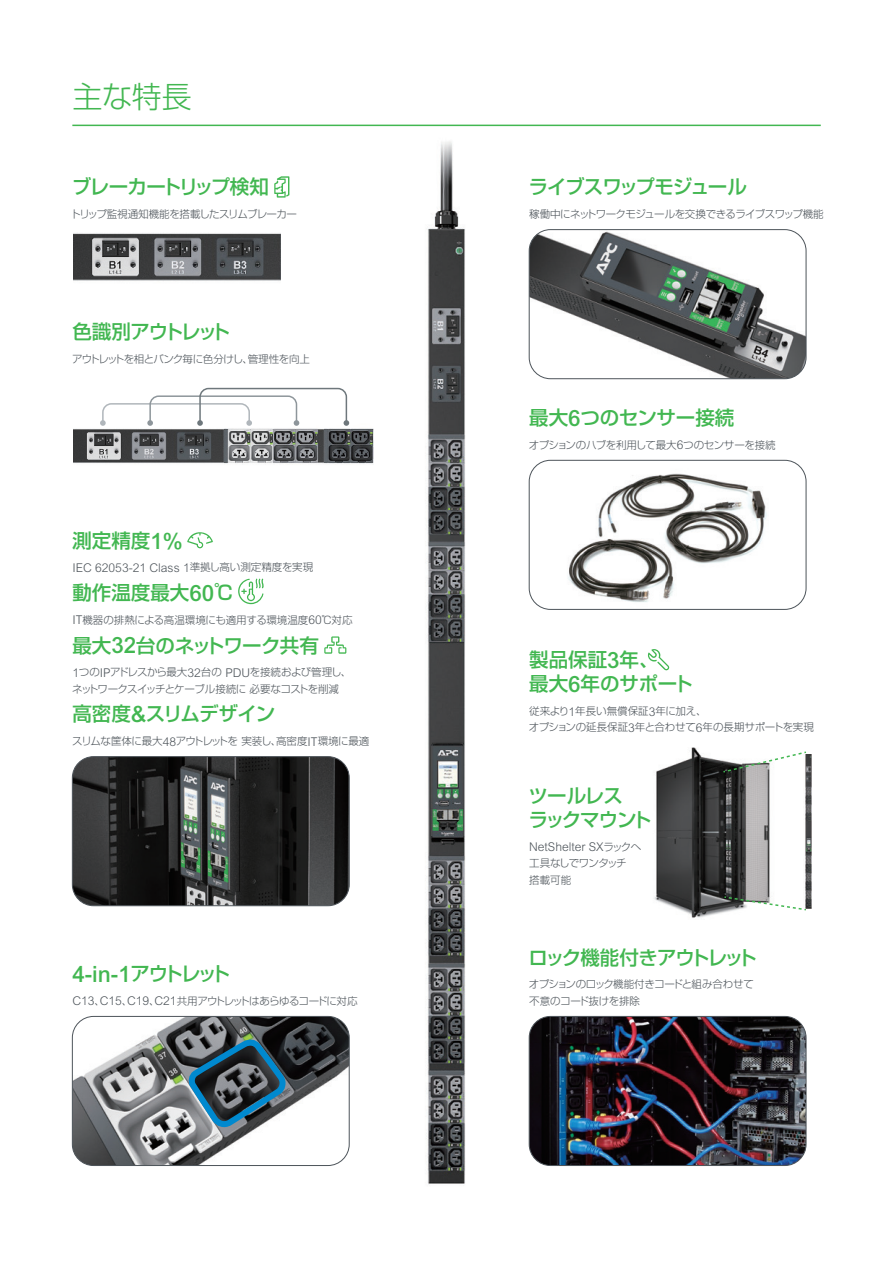
<style>
.page{position:relative;width:893px;height:1263px;background:#fff}
.page>*{position:absolute;margin:0;border:0;box-sizing:border-box;transform-origin:0 0}
.t1{font:300 30px "Shin Go Pr 5";color:#42b751}
.t2{font:500 22.35px "Arial MT Std";color:#42b751}
.t3{font:500 19.5px "Shin Go Pr 5";letter-spacing:-.035em;color:#42b751}
.t4{font:500 19.5px/24px "Shin Go Pr 5";letter-spacing:-.06em;color:#42b751}
.t5{font:500 19.5px "Shin Go Pr 5";letter-spacing:-.08em;color:#42b751}
.t6{font:500 19.5px/24px "Shin Go Pr 5";color:#42b751}
.t7{font:500 19.5px "Shin Go Pr 5";letter-spacing:-.005em;color:#42b751}
.t8{font:500 19.5px "Shin Go Pr 5";letter-spacing:-.055em;color:#42b751}
.t9{font:300 12.15px "Arial MT Std";color:#4d545a}
.t10{font:300 10.5px/16.5px "Shin Go Pr 5";letter-spacing:-.035em;color:#4d545a}
.t11{font:300 10.5px/16.5px "Shin Go Pr 5";letter-spacing:-.06em;color:#4d545a}
.t12{font:300 10.5px "Shin Go Pr 5";letter-spacing:-.075em;color:#4d545a}
.t13{font:300 10.5px "Shin Go Pr 5";letter-spacing:-.055em;color:#4d545a}
.t14{font:300 10.5px "Shin Go Pr 5";color:#4d545a}
.s1{font-family:"Arial MT Std";font-size:22.35px}
.s2{font-family:"Shin Go Pr 5";font-size:10.5px}
.s3{font-family:"Arial MT Std";font-size:12.15px}
.s4{font-family:"Shin Go Pr 5";font-size:19.5px}
</style>
<div class="page">
<img style="left:396px;top:124px;width:101px;height:1061px">
<img style="left:654px;top:748px;width:116px;height:170px">
<img style="left:73px;top:422px;width:300px;height:42px">
<img style="left:72px;top:1016px;width:277px;height:149px">
<div style="left:72px;top:1016px;width:277px;height:150px;border:1px solid #4d545a;border-radius:21px"></div>
<img style="left:72px;top:757px;width:277px;height:149px">
<div style="left:72px;top:756px;width:277px;height:150px;border:1px solid #4d545a;border-radius:21px"></div>
<img style="left:538px;top:460px;width:259px;height:149px">
<div style="left:529px;top:460px;width:277px;height:150px;border:1px solid #4d545a;border-radius:21px"></div>
<img style="left:529px;top:1016px;width:277px;height:149px">
<div style="left:529px;top:1016px;width:277px;height:150px;border:1px solid #4d545a;border-radius:21px"></div>
<img style="left:73px;top:233px;width:207px;height:48px">
<img style="left:529px;top:231px;width:277px;height:148px">
<div style="left:529px;top:229px;width:277px;height:150px;border:1px solid #4d545a;border-radius:21px"></div>
<svg style="left:100px;top:387px;width:249px;height:39px"></svg>
<hr style="left:72px;top:125px;width:749px;height:1px;background:#42b751">
<svg style="left:183px;top:1034px;width:107px;height:98px;background:#4e636e"></svg>
<svg style="left:723px;top:751px;width:83px;height:22px"></svg>
<svg style="left:724px;top:896px;width:82px;height:15px"></svg>
<img style="left:804px;top:754px;width:8px;height:154px">
<svg style="left:187px;top:532px;width:26px;height:16px"></svg>
<svg style="left:238px;top:578px;width:26px;height:26px"></svg>
<svg style="left:274px;top:176px;width:15px;height:22px"></svg>
<svg style="left:324px;top:636px;width:22px;height:18px"></svg>
<svg style="left:648px;top:649px;width:21px;height:21px"></svg>
<h1 class="t1" style="left:72px;top:72px;width:121px">主な特長</h1>
<h3 class="t8" style="left:72px;top:171px;width:198px">ブレーカートリップ検知</h3>
<p class="t10" style="left:70px;top:205px;width:228px">トリップ監視通知機能を搭載したスリムブレーカー</p>
<h3 class="t5" style="left:72px;top:316px;width:160px">色識別アウトレット</h3>
<p class="t11" style="left:72px;top:350px;width:240px">アウトレットを相とバンク毎に色分けし、管理性を向上</p>
<h3 class="t3" style="left:72px;top:524px;width:112px">測定精度<span class="s1">1%</span></h3>
<p class="t9" style="left:72px;top:561px;width:242px">IEC 62053-21 Class 1<span class="s2">準拠し高い測定精度を実現</span></p>
<h3 class="t3" style="left:72px;top:577px;width:163px">動作温度最大<span class="s1">60</span>℃</h3>
<p class="t14" style="left:72px;top:611px;width:282px"><span class="s3">IT</span>機器の排熱による高温環境にも適用する環境温度<span class="s3">60</span>℃対応</p>
<h3 class="t3" style="left:72px;top:629px;width:248px">最大<span class="s1">32</span>台のネットワーク共有</h3>
<p class="t10" style="left:72px;top:663px;width:281px"><span class="s3">1</span>つの<span class="s3">IP</span>アドレスから最大<span class="s3">32</span>台の <span class="s3">PDU</span>を接続および管理し、ネットワークスイッチとケーブル接続に 必要なコストを削減</p>
<h3 class="t3" style="left:72px;top:698px;width:204px">高密度<span class="s1">&amp;</span>スリムデザイン</h3>
<p class="t10" style="left:72px;top:732px;width:299px">スリムな筐体に最大<span class="s3">48</span>アウトレットを 実装し、高密度<span class="s3">IT</span>環境に最適</p>
<h2 class="t2" style="left:72px;top:961px;width:159px">4-in-1<span class="s4">アウトレット</span></h2>
<p class="t12" style="left:72px;top:992px;width:287px"><span class="s3">C13</span>、<span class="s3">C15</span>、<span class="s3">C19</span>、<span class="s3">C21</span>共用アウトレットはあらゆるコードに対応</p>
<h3 class="t4" style="left:529px;top:173px;width:220px">ライブスワップモジュール</h3>
<p class="t13" style="left:529px;top:205px;width:296px">稼働中にネットワークモジュールを交換できるライブスワップ機能</p>
<h3 class="t7" style="left:529px;top:402px;width:207px">最大<span class="s1">6</span>つのセンサー接続</h3>
<p class="t10" style="left:529px;top:435px;width:248px">オプションのハブを利用して最大<span class="s3">6</span>つのセンサーを接続</p>
<h3 class="t6" style="left:529px;top:646px;width:165px">製品保証<span class="s1">3</span>年、<br>最大<span class="s1">6</span>年のサポート</h3>
<p class="t10" style="left:529px;top:702px;width:286px">従来より<span class="s3">1</span>年長い無償保証<span class="s3">3</span>年に加え、<br>オプションの延長保証<span class="s3">3</span>年と合わせて<span class="s3">6</span>年の長期サポートを実現</p>
<h3 class="t4" style="left:528px;top:782px;width:125px">ツールレス<br>ラックマウント</h3>
<p class="t9" style="left:529px;top:840px;width:114px">NetShelter SX<span class="s2">ラックへ</span></p>
<p class="t11" style="left:529px;top:854px;width:99px">工具なしでワンタッチ搭載可能</p>
<h3 class="t5" style="left:529px;top:941px;width:230px">ロック機能付きアウトレット</h3>
<p class="t10" style="left:529px;top:975px;width:227px">オプションのロック機能付きコードと組み合わせて不意のコード抜けを排除</p>
</div>
